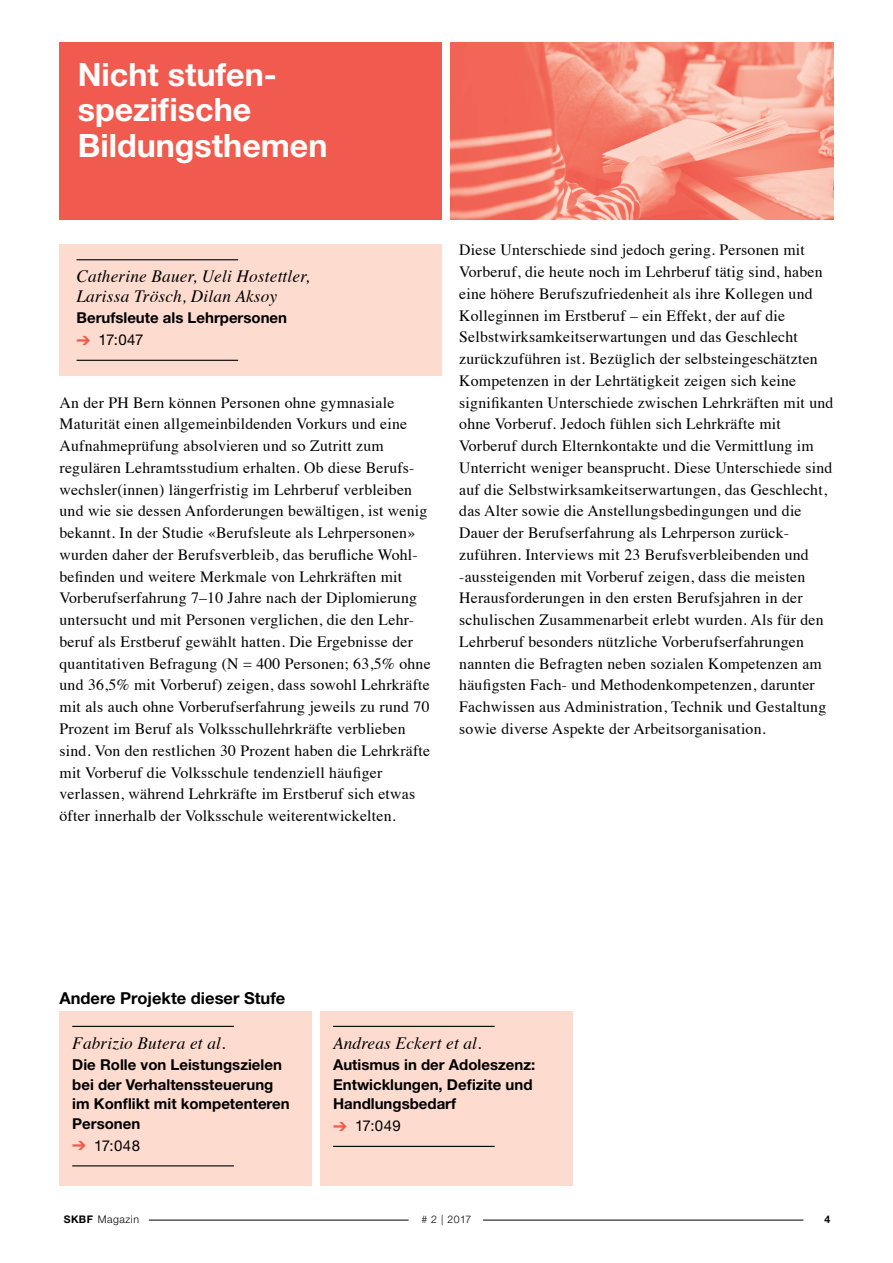
<style>
.page{position:relative;width:893px;height:1263px;background:#fff}
.page>*{position:absolute;margin:0;border:0;box-sizing:border-box;transform-origin:0 0}
.t1{font:700 32.25px/35.4px "Helvetica Neue LT";color:#fff}
.ProjektTitel_Kasten{font:italic 17.25px/19.5px "Times";letter-spacing:.01em;color:#000}
.t2{font:700 16.5px "Helvetica Neue LT";color:#000}
.Lauftext_Deutsch{font:15.75px/21.8px "Times";letter-spacing:.015em;color:#000}
.ProjektTitel_Kasten-2{font:700 15px/19.5px "Helvetica Neue LT";color:#000}
.ProjektTitel_Kasten-3{font:15px "Helvetica Neue LT";letter-spacing:.025em;color:#000}
.t3{font:300 10.5px "Helvetica Neue LT";letter-spacing:.05em;color:#000}
.t4{font:700 10.5px "Helvetica Neue LT";color:#000}
.s1{color:#f15b4f}
.s2{font-weight:700}
</style>
<div class="page">
<img style="left:451px;top:43px;width:382px;height:177px">
<div style="left:60px;top:43px;width:382px;height:177px;background:#f15b4f"></div>
<div style="left:60px;top:244px;width:382px;height:132px;background:#fddbcf"></div>
<hr style="left:77px;top:259px;width:161px;height:1px;background:#000">
<hr style="left:77px;top:360px;width:161px;height:1px;background:#000">
<div style="left:60px;top:1011px;width:252px;height:174px;background:#fddbcf"></div>
<hr style="left:72px;top:1026px;width:162px;height:1px;background:#000">
<hr style="left:72px;top:1165px;width:162px;height:1px;background:#000">
<hr style="left:483px;top:1220px;width:320px;height:1px;background:#000">
<hr style="left:149px;top:1220px;width:260px;height:1px;background:#000">
<div style="left:320px;top:1011px;width:253px;height:174px;background:#fddbcf"></div>
<hr style="left:333px;top:1026px;width:162px;height:1px;background:#000">
<hr style="left:333px;top:1146px;width:162px;height:1px;background:#000">
<p class="t1" style="left:78px;top:56px;width:193px">Nicht stufen-- spezifische</p>
<p class="t1" style="left:78px;top:127px;width:251px">Bildungsthemen</p>
<p class="ProjektTitel_Kasten" style="left:77px;top:265px;width:235px">Catherine Bauer, Ueli Hostettler,<br>Larissa Trösch, Dilan Aksoy</p>
<p class="ProjektTitel_Kasten-2" style="left:77px;top:308px;width:212px">Berufsleute als Lehrpersonen</p>
<p class="ProjektTitel_Kasten-3" style="left:77px;top:331px;width:68px"><span class="s1">➔</span> 17:047</p>
<p class="Lauftext_Deutsch" style="left:60px;top:390px;width:373px">An der PH Bern können Personen ohne gymnasiale Maturität einen allgemeinbildenden Vorkurs und eine Aufnahmeprüfung absolvieren und so Zutritt zum regulären Lehramtsstudium erhalten. Ob diese Berufs&shy;wechsler(innen) längerfristig im Lehrberuf verbleiben und wie sie dessen Anforderungen bewältigen, ist wenig bekannt. In der Studie «Berufsleute als Lehrpersonen» wurden daher der Berufsverbleib, das berufliche Wohl&shy;befinden und weitere Merkmale von Lehrkräften mit Vorberufserfahrung 7–10 Jahre nach der Diplomierung untersucht und mit Personen verglichen, die den Lehr&shy;beruf als Erstberuf gewählt hatten. Die Ergebnisse der quantitativen Befragung (N = 400 Personen; 63,5% ohne und 36,5% mit Vorberuf) zeigen, dass sowohl Lehrkräfte mit als auch ohne Vorberufserfahrung jeweils zu rund 70<br>Prozent im Beruf als Volksschullehrkräfte verblieben sind. Von den restlichen 30 Prozent haben die Lehrkräfte mit Vorberuf die Volksschule tendenziell häufiger verlassen, während Lehrkräfte im Erstberuf sich etwas öfter innerhalb der Volksschule weiterentwickelten.</p>
<p class="Lauftext_Deutsch" style="left:459px;top:238px;width:376px">Diese Unterschiede sind jedoch gering. Personen mit Vorberuf, die heute noch im Lehrberuf tätig sind, haben eine höhere Berufszufriedenheit als ihre Kollegen und Kolleginnen im Erstberuf – ein Effekt, der auf die Selbstwirksamkeitserwartungen und das Geschlecht zurückzuführen ist. Bezüglich der selbsteingeschätzten Kompetenzen in der Lehrtätigkeit zeigen sich keine signifikanten Unterschiede zwischen Lehrkräften mit und ohne Vorberuf. Jedoch fühlen sich Lehrkräfte mit Vorberuf durch Elternkontakte und die Vermittlung im Unterricht weniger beansprucht. Diese Unterschiede sind auf die Selbstwirksamkeitserwartungen, das Geschlecht, das Alter sowie die Anstellungsbedingungen und die Dauer der Berufserfahrung als Lehrperson zurück&shy;zuführen. Interviews mit 23 Berufsverbleibenden und -aussteigenden mit Vorberuf zeigen, dass die meisten Herausforderungen in den ersten Berufsjahren in der schulischen Zusammenarbeit erlebt wurden. Als für den Lehrberuf besonders nützliche Vorberufserfahrungen nannten die Befragten neben sozialen Kompetenzen am häufigsten Fach- und Methodenkompetenzen, darunter Fachwissen aus Administration, Technik und Gestaltung sowie diverse Aspekte der Arbeitsorganisation.</p>
<p class="t2" style="left:59px;top:988px;width:227px">Andere Projekte dieser Stufe</p>
<p class="ProjektTitel_Kasten" style="left:72px;top:1032px;width:155px">Fabrizio Butera et al.</p>
<p class="ProjektTitel_Kasten-2" style="left:72px;top:1055px;width:219px">Die Rolle von Leistungszielen bei der Verhaltenssteuerung im Konflikt mit kompetenteren<br>Personen</p>
<p class="ProjektTitel_Kasten-3" style="left:72px;top:1136px;width:69px"><span class="s1">➔</span> 17:048</p>
<p class="ProjektTitel_Kasten" style="left:333px;top:1032px;width:150px">Andreas Eckert et al.</p>
<p class="ProjektTitel_Kasten-2" style="left:333px;top:1055px;width:204px">Autismus in der Adoleszenz:<br>Entwicklungen, Defizite und<br>Handlungsbedarf</p>
<p class="ProjektTitel_Kasten-3" style="left:333px;top:1117px;width:69px"><span class="s1">➔</span> 17:049</p>
<p class="t3" style="left:64px;top:1213px;width:77px"><span class="s2">SKBF</span> Magazin</p>
<p class="t3" style="left:421px;top:1213px;width:51px"># 2 | 2017</p>
<p class="t4" style="left:824px;top:1212px;width:7px">4</p>
</div>
